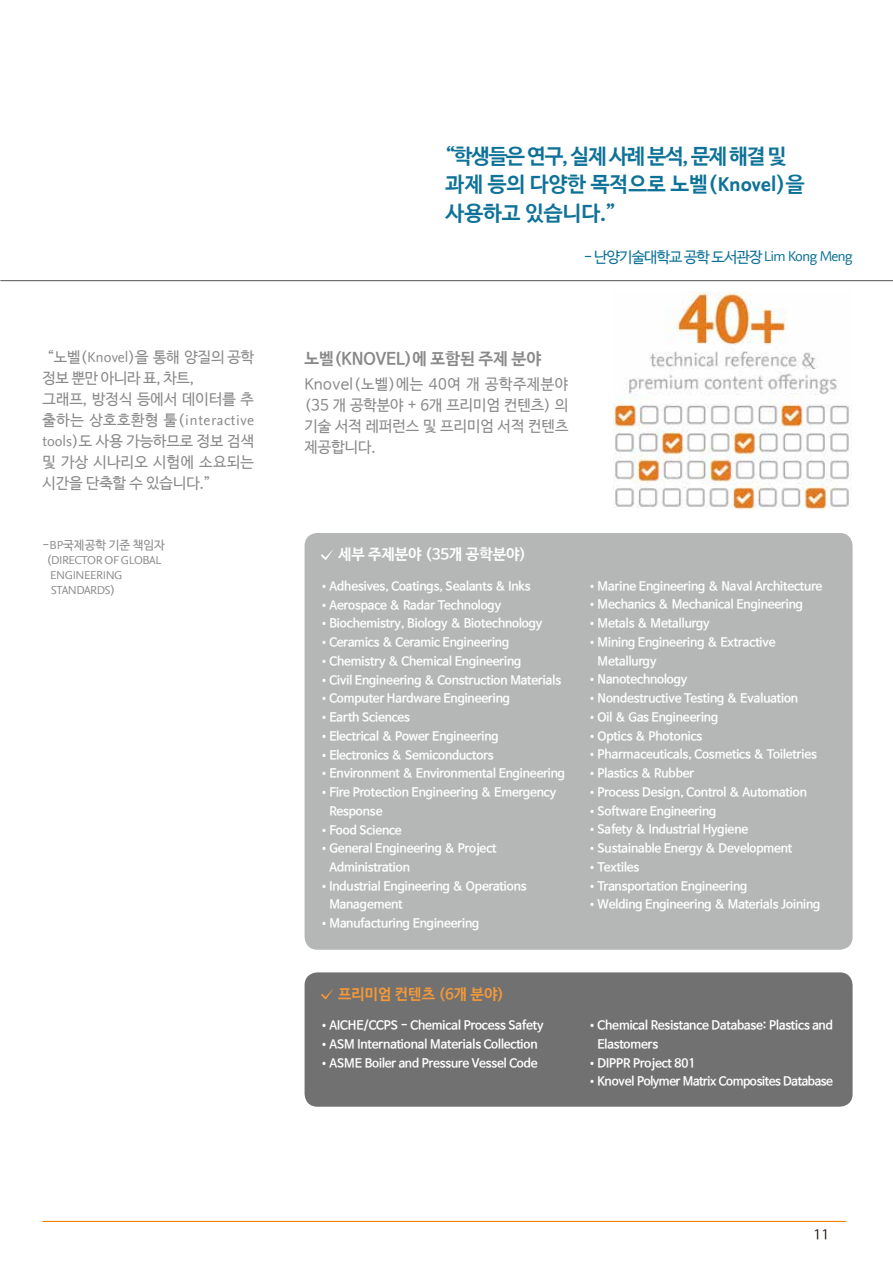
<style>
.page{position:relative;width:893px;height:1263px;background:#fff}
.page>*{position:absolute;margin:0;border:0;box-sizing:border-box;transform-origin:0 0}
.t1{font:700 21px/28.2px "Nanum Barun Gothic";color:#0e7298}
.t2{font:700 16.5px "Nanum Barun Gothic";color:#898989}
.t3{font:15px/21px "Nanum Barun Gothic";color:#898989;text-align:justify}
.t4{font:15px "Nanum Barun Gothic";letter-spacing:-.06em;color:#0e7298}
.t5{font:15px "Nexus Sans Offc Pro";letter-spacing:.035em;color:#898989}
.t6{font:700 15px "Nanum Barun Gothic";color:#fff}
.t7{font:700 15px "Nanum Barun Gothic";color:#f39939}
.t8{font:13.5px "Nanum Barun Gothic";color:#221815}
.t9{font:700 12px/18.8px "Nanum Barun Gothic";color:#fff}
.t10{font:12px/15px "Nexus Sans Offc Pro";letter-spacing:-.04em;color:#898989}
.t11{font:700 12px "Nanum Barun Gothic";letter-spacing:-.02em;color:#fff}
.t12{font:12px "Nanum Barun Gothic";color:#898989}
.s1{font-family:"Nexus Sans Offc Pro"}
.s2{font-family:"Nanum Barun Gothic"}
</style>
<div class="page">
<hr style="left:0;top:280px;width:893px;height:1px;background:#545459">
<img style="left:613px;top:291px;width:236px;height:218px">
<div style="left:305px;top:533px;width:548px;height:417px;background:#b5b6b6;border-radius:13px"></div>
<div style="left:305px;top:972px;width:548px;height:135px;background:#727171;border-radius:13px"></div>
<svg style="left:321px;top:550px;width:12px;height:10px"></svg>
<svg style="left:321px;top:988px;width:13px;height:11px"></svg>
<hr style="left:43px;top:1221px;width:803px;height:1px;background:#f08300">
<p class="t3" style="left:43px;top:348px;width:213px;text-align:left">“노벨(<span class="s1">Knovel</span>)을 통해 양질의 공학 정보 뿐만 아니라 표, 차트,<br>그래프, 방정식 등에서 데이터를 추</p>
<p class="t5" style="left:43px;top:409px;width:213px"><span class="s2">출하는 상호호환형 툴(</span>interactive</p>
<p class="t3" style="left:43px;top:432px;width:213px"><span class="s1">tools</span>)도 사용 가능하므로 정보 검색 및 가상 시나리오 시험에 소요되는 시간을 단축할 수 있습니다.”</p>
<p class="t12" style="left:43px;top:539px;width:124px">-<span class="s1">BP</span>국제공학 기준 책임자</p>
<p class="t10" style="left:50px;top:552px;width:113px;text-indent:-4px"><span class="s2">(</span>DIRECTOR OF GLOBAL<br>ENGINEERING<br>STANDARDS<span class="s2">)</span></p>
<h1 class="t1" style="left:446px;top:143px;width:360px">“학생들은 연구, 실제 사례 분석, 문제 해결 및 과제 등의 다양한 목적으로 노벨(<span class="s1">Knovel</span>)을 사용하고 있습니다.”</h1>
<p class="t4" style="left:584px;top:249px;width:270px">- 난양기술대학교 공학 도서관장<span class="s1">Lim Kong Meng</span></p>
<h2 class="t2" style="left:305px;top:350px;width:238px">노벨(KNOVEL)에 포함된 주제 분야</h2>
<p class="t3" style="left:305px;top:375px;width:265px">Knovel(노벨)에는 40여 개 공학주제분야 (35 개 공학분야 + 6개 프리미엄 컨텐츠) 의 기술 서적 레퍼런스 및 프리미엄 서적 컨텐츠 제공합니다.</p>
<p class="t6" style="left:338px;top:547px;width:190px">세부 주제분야 (35개 공학분야)</p>
<p class="t9" style="left:319px;top:577px;width:213px">•Adhesives, Coatings, Sealants &amp; Inks</p>
<p class="t9" style="left:319px;top:596px;width:184px">•Aerospace &amp; Radar Technology</p>
<p class="t9" style="left:319px;top:615px;width:225px">•Biochemistry, Biology &amp; Biotechnology</p>
<p class="t9" style="left:319px;top:633px;width:192px">•Ceramics &amp; Ceramic Engineering</p>
<p class="t9" style="left:319px;top:652px;width:204px">•Chemistry &amp; Chemical Engineering</p>
<p class="t9" style="left:319px;top:671px;width:244px">•Civil Engineering &amp; Construction Materials</p>
<p class="t9" style="left:319px;top:690px;width:193px">•Computer Hardware Engineering</p>
<p class="t9" style="left:319px;top:708px;width:93px">•Earth Sciences</p>
<p class="t9" style="left:319px;top:727px;width:181px">•Electrical &amp; Power Engineering</p>
<p class="t9" style="left:319px;top:746px;width:176px">•Electronics &amp; Semiconductors</p>
<p class="t9" style="left:319px;top:764px;width:248px">•Environment &amp; Environmental Engineering</p>
<p class="t9" style="left:329px;top:783px;width:228px;text-indent:-11px">•Fire Protection Engineering &amp; Emergency<br>Response</p>
<p class="t9" style="left:319px;top:821px;width:84px">•Food Science</p>
<p class="t9" style="left:329px;top:839px;width:169px;text-indent:-11px">•General Engineering &amp; Project<br>Administration</p>
<p class="t9" style="left:329px;top:877px;width:199px;text-indent:-11px">•Industrial Engineering &amp; Operations<br>Management</p>
<p class="t9" style="left:319px;top:914px;width:162px">•Manufacturing Engineering</p>
<p class="t7" style="left:338px;top:986px;width:168px">프리미엄 컨텐츠 (6개 분야)</p>
<p class="t9" style="left:319px;top:1016px;width:226px">•AICHE/CCPS - Chemical Process Safety</p>
<p class="t9" style="left:319px;top:1035px;width:220px">•ASM International Materials Collection</p>
<p class="t9" style="left:319px;top:1054px;width:220px">•ASME Boiler and Pressure Vessel Code</p>
<p class="t9" style="left:587px;top:577px;width:237px">•Marine Engineering &amp; Naval Architecture</p>
<p class="t9" style="left:587px;top:596px;width:218px">•Mechanics &amp; Mechanical Engineering</p>
<p class="t9" style="left:587px;top:614px;width:124px">•Metals &amp; Metallurgy</p>
<p class="t9" style="left:597px;top:633px;width:180px;text-indent:-11px">•Mining Engineering &amp; Extractive<br>Metallurgy</p>
<p class="t9" style="left:587px;top:671px;width:102px">•Nanotechnology</p>
<p class="t9" style="left:587px;top:689px;width:213px">•Nondestructive Testing &amp; Evaluation</p>
<p class="t9" style="left:587px;top:708px;width:133px">•Oil &amp; Gas Engineering</p>
<p class="t9" style="left:587px;top:727px;width:117px">•Optics &amp; Photonics</p>
<p class="t9" style="left:587px;top:746px;width:231px">•Pharmaceuticals, Cosmetics &amp; Toiletries</p>
<p class="t9" style="left:587px;top:764px;width:109px">•Plastics &amp; Rubber</p>
<p class="t9" style="left:587px;top:783px;width:222px">•Process Design, Control &amp; Automation</p>
<p class="t9" style="left:587px;top:802px;width:131px">•Software Engineering</p>
<p class="t9" style="left:587px;top:821px;width:163px">•Safety &amp; Industrial Hygiene</p>
<p class="t9" style="left:587px;top:839px;width:207px">•Sustainable Energy &amp; Development</p>
<p class="t9" style="left:587px;top:858px;width:54px">•Textiles</p>
<p class="t9" style="left:587px;top:877px;width:162px">•Transportation Engineering</p>
<p class="t9" style="left:587px;top:896px;width:235px">•Welding Engineering &amp; Materials Joining</p>
<p class="t9" style="left:597px;top:1016px;width:237px;text-indent:-11px">•Chemical Resistance Database: Plastics and<br>Elastomers</p>
<p class="t9" style="left:587px;top:1054px;width:110px">•DIPPR Project 801</p>
<p class="t11" style="left:587px;top:1075px;width:248px">•Knovel Polymer Matrix Composites Database</p>
<p class="t8" style="left:813px;top:1227px;width:17px">11</p>
</div>
